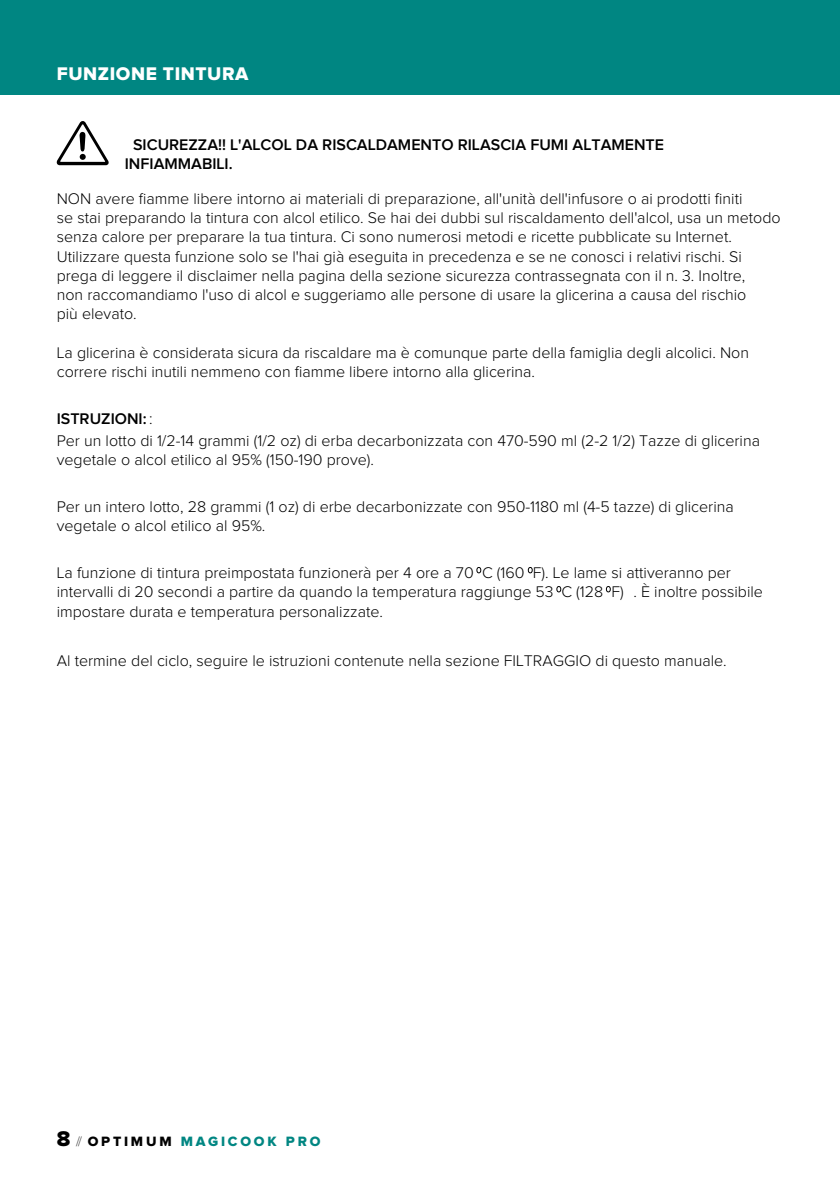
<style>
.page{position:relative;width:840px;height:1191px;background:#fff}
.page>*{position:absolute;margin:0;border:0;box-sizing:border-box;transform-origin:0 0}
.t1{font:19px "Proxima Nova Extrabld";letter-spacing:.03em;color:#fff}
.t2{font:300 16px/19.2px "Proxima Nova";color:#000}
.t3{font:600 16px/19.2px "Proxima Nova";color:#000}
.t4{font:14px "Proxima Nova Extrabld";letter-spacing:.2em;color:#008682}
.s1{font-weight:600}
.s2{font-size:22px;color:#000}
.s3{font-family:"Proxima Nova";font-weight:100;color:#000}
.s4{color:#000}
</style>
<div class="page">
<div style="left:0;top:0;width:839px;height:94px;background:#008682"></div>
<svg style="left:56px;top:121px;width:53px;height:44px"></svg>
<svg style="left:527px;top:567px;width:5px;height:6px"></svg>
<svg style="left:476px;top:567px;width:5px;height:6px"></svg>
<svg style="left:605px;top:586px;width:5px;height:6px"></svg>
<svg style="left:556px;top:586px;width:4px;height:6px"></svg>
<p class="t1" style="left:57px;top:65px;width:193px">FUNZIONE TINTURA</p>
<p class="t3" style="left:125px;top:136px;width:540px;text-indent:8px">SICUREZZA!! L'ALCOL DA RISCALDAMENTO RILASCIA FUMI ALTAMENTE<br>INFIAMMABILI.</p>
<p class="t2" style="left:57px;top:189px;width:725px">NON avere fiamme libere intorno ai materiali di preparazione, all'unità dell'infusore o ai prodotti finiti<br>se stai preparando la tintura con alcol etilico. Se hai dei dubbi sul riscaldamento dell'alcol, usa un metodo senza calore per preparare la tua tintura. Ci sono numerosi metodi e ricette pubblicate su Internet.<br>Utilizzare questa funzione solo se l'hai già eseguita in precedenza e se ne conosci i relativi rischi. Si prega di leggere il disclaimer nella pagina della sezione sicurezza contrassegnata con il n. 3. Inoltre,<br>non raccomandiamo l'uso di alcol e suggeriamo alle persone di usare la glicerina a causa del rischio<br>più elevato.</p>
<p class="t2" style="left:57px;top:343px;width:693px">La glicerina è considerata sicura da riscaldare ma è comunque parte della famiglia degli alcolici. Non correre rischi inutili nemmeno con fiamme libere intorno alla glicerina.</p>
<p class="t2" style="left:57px;top:408px;width:704px;line-height:22px"><span class="s1">ISTRUZIONI:</span> :<br>Per un lotto di 1/2-14 grammi (1/2 oz) di erba decarbonizzata con 470-590 ml (2-2 1/2) Tazze di glicerina</p>
<p class="t2" style="left:57px;top:451px;width:318px">vegetale o alcol etilico al 95% (150-190 prove).</p>
<p class="t2" style="left:57px;top:497px;width:678px">Per un intero lotto, 28 grammi (1 oz) di erbe decarbonizzate con 950-1180 ml (4-5 tazze) di glicerina vegetale o alcol etilico al 95%.</p>
<p class="t2" style="left:57px;top:563px;width:707px">La funzione di tintura preimpostata funzionerà per 4 ore a 70 C (160 F). Le lame si attiveranno per intervalli di 20 secondi a partire da quando la temperatura raggiunge 53 C (128 F) . È inoltre possibile impostare durata e temperatura personalizzate.</p>
<p class="t2" style="left:57px;top:651px;width:671px">Al termine del ciclo, seguire le istruzioni contenute nella sezione FILTRAGGIO di questo manuale.</p>
<p class="t4" style="left:57px;top:1135px;width:265px"><span class="s2">8</span> <span class="s3">//</span> <span class="s4">OPTIMUM</span> MAGICOOK PRO</p>
</div>
